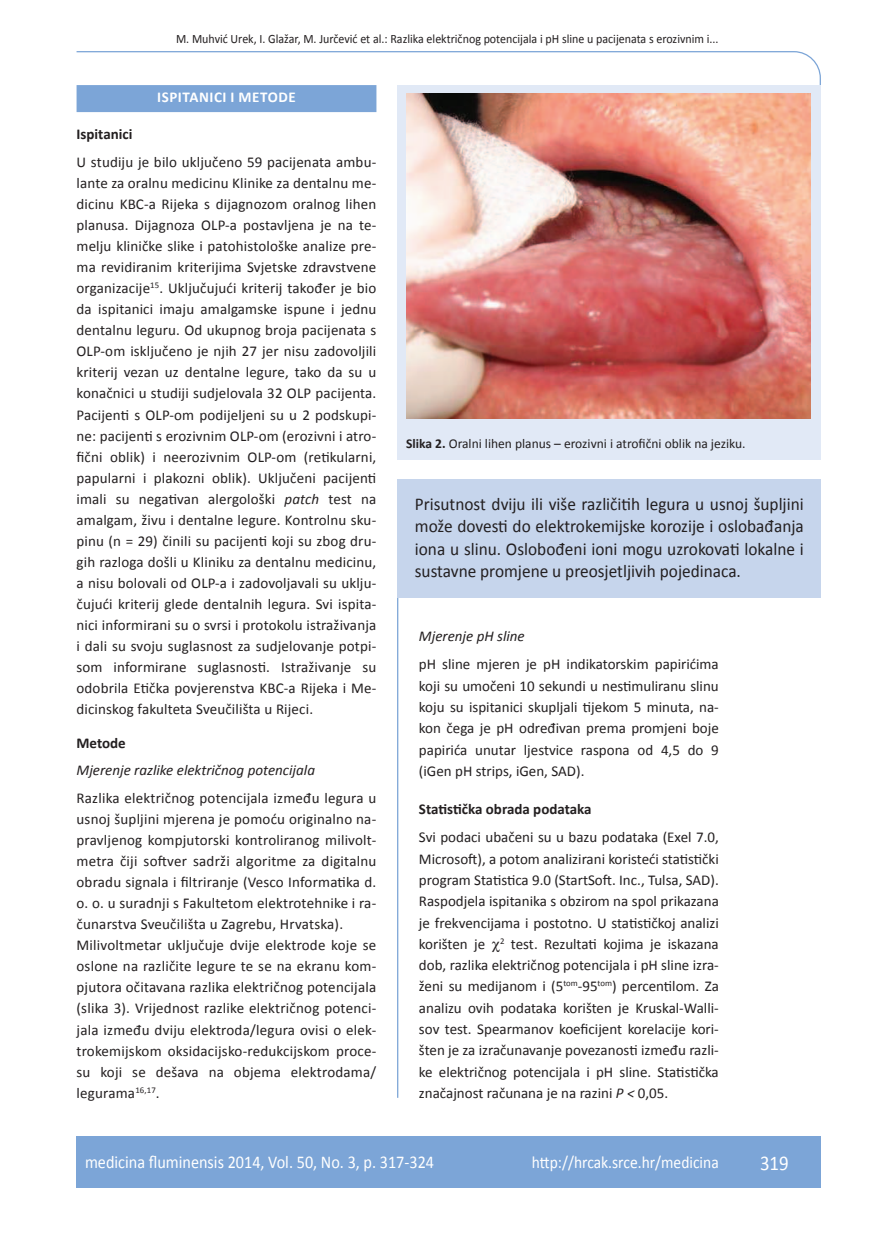
<style>
.page{position:relative;width:872px;height:1234px;background:#fff}
.page>*{position:absolute;margin:0;border:0;box-sizing:border-box;transform-origin:0 0}
.t1{font:21px "Calibri";color:#fff;scale:.9 1}
.t2{font:18px/22.5px "Calibri";color:#231f20;text-align:justify;scale:.96 1}
.t3{font:18px "Calibri";color:#fff;scale:.9 1}
.t4{font:17.25px "Calibri";color:#fff;scale:.9 1}
.t5{font:15px/21px "Calibri";letter-spacing:.015em;color:#231f20;text-align:justify}
.t6{font:italic 15px "Calibri";color:#231f20}
.t7{font:700 15px "Calibri";color:#231f20}
.t8{font:700 15px "Calibri";letter-spacing:.04em;color:#fff}
.t9{font:13.5px "Calibri";color:#231f20}
.t10{font:12.75px "Calibri";color:#231f20;scale:.94 1}
.s1{font-style:italic}
.s2{font-weight:700}
</style>
<div class="page">
<svg style="left:76px;top:51px;width:745px;height:275px"></svg>
<hr style="left:397px;top:597px;width:1px;height:500px;background:#7ca5d7">
<div style="left:77px;top:1135px;width:744px;height:51px;background:#7ca5d7"></div>
<div style="left:398px;top:85px;width:423px;height:374px;background:#e1e9f6"></div>
<img style="left:406px;top:94px;width:404px;height:324px">
<div style="left:398px;top:479px;width:423px;height:118px;background:#c6d5ec"></div>
<div style="left:77px;top:85px;width:299px;height:27px;background:#7ca5d7"></div>
<p class="t10" style="left:176px;top:30px;width:579px">M. Muhvić Urek, I. Glažar, M. Jurčević et al.: Razlika električnog potencijala i pH sline u pacijenata s erozivnim i...</p>
<p class="t8" style="left:157px;top:88px;width:140px">ISPITANICI I METODE</p>
<p class="t7" style="left:77px;top:124px;width:57px">Ispitanici</p>
<p class="t5" style="left:77px;top:150px;width:301px">U studiju je bilo uključeno 59 pacijenata ambu&shy;lante za oralnu medicinu Klinike za dentalnu me&shy;dicinu KBC-a Rijeka s dijagnozom oralnog lihen planusa. Dijagnoza OLP-a postavljena je na te&shy;melju kliničke slike i patohistološke analize pre&shy;ma revidiranim kriterijima Svjetske zdravstvene organizacije<sup>15</sup>. Uključujući kriterij također je bio da ispitanici imaju amalgamske ispune i jednu dentalnu leguru. Od ukupnog broja pacijenata s OLP-om isključeno je njih 27 jer nisu zadovoljili kriterij vezan uz dentalne legure, tako da su u konačnici u studiji sudjelovala 32 OLP pacijenta.<br>Pacijenti s OLP-om podijeljeni su u 2 podskupi&shy;ne: pacijenti s erozivnim OLP-om (erozivni i atro&shy;fični oblik) i neerozivnim OLP-om (retikularni, papularni i plakozni oblik). Uključeni pacijenti imali su negativan alergološki <span class="s1">patch</span> test na amalgam, živu i dentalne legure. Kontrolnu sku&shy;pinu (n = 29) činili su pacijenti koji su zbog dru&shy;gih razloga došli u Kliniku za dentalnu medicinu, a nisu bolovali od OLP-a i zadovoljavali su uklju&shy;čujući kriterij glede dentalnih legura. Svi ispita&shy;nici informirani su o svrsi i protokolu istraživanja i dali su svoju suglasnost za sudjelovanje potpi&shy;som informirane suglasnosti. Istraživanje su odobrila Etička povjerenstva KBC-a Rijeka i Me&shy;dicinskog fakulteta Sveučilišta u Rijeci.</p>
<p class="t7" style="left:77px;top:733px;width:51px">Metode</p>
<p class="t6" style="left:77px;top:760px;width:240px">Mjerenje razlike električnog potencijala</p>
<p class="t5" style="left:77px;top:786px;width:301px;text-align:left">Razlika električnog potencijala između legura u usnoj šupljini mjerena je pomoću originalno na&shy;pravljenog kompjutorski kontroliranog milivolt&shy;metra čiji softver sadrži algoritme za digitalnu obradu signala i filtriranje (Vesco Informatika d. o. o. u suradnji s Fakultetom elektrotehnike i ra&shy;čunarstva Sveučilišta u Zagrebu, Hrvatska).<br>Milivoltmetar uključuje dvije elektrode koje se oslone na različite legure te se na ekranu kom&shy;pjutora očitavana razlika električnog potencijala (slika 3). Vrijednost razlike električnog potenci&shy;jala između dviju elektroda/legura ovisi o elek&shy;trokemijskom oksidacijsko-redukcijskom proce&shy;su koji se dešava na objema elektrodama/ legurama<sup>16,17</sup>.</p>
<p class="t9" style="left:406px;top:435px;width:341px"><span class="s2">Slika 2.</span> Oralni lihen planus – erozivni i atrofični oblik na jeziku.</p>
<p class="t2" style="left:415px;top:491px;width:406px">Prisutnost dviju ili više različitih legura u usnoj šupljini može dovesti do elektrokemijske korozije i oslobađanja iona u slinu. Oslobođeni ioni mogu uzrokovati lokalne i sustavne promjene u preosjetljivih pojedinaca.</p>
<p class="t6" style="left:419px;top:626px;width:107px">Mjerenje pH sline</p>
<p class="t5" style="left:419px;top:653px;width:301px">pH sline mjeren je pH indikatorskim papirićima koji su umočeni 10 sekundi u nestimuliranu slinu koju su ispitanici skupljali tijekom 5 minuta, na&shy;kon čega je pH određivan prema promjeni boje papirića unutar ljestvice raspona od 4,5 do 9 (iGen pH strips, iGen, SAD).</p>
<p class="t7" style="left:419px;top:799px;width:174px">Statistička obrada podataka</p>
<p class="t5" style="left:419px;top:826px;width:301px">Svi podaci ubačeni su u bazu podataka (Exel 7.0, Microsoft), a potom analizirani koristeći statistički program Statistica 9.0 (StartSoft. Inc., Tulsa, SAD).<br>Raspodjela ispitanika s obzirom na spol prikazana je frekvencijama i postotno. U statističkoj analizi korišten je <sup>2</sup> test. Rezultati kojima je iskazana dob, razlika električnog potencijala i pH sline izra&shy;ženi su medijanom i (5<sup>tom</sup>-95<sup>tom</sup>) percentilom. Za analizu ovih podataka korišten je Kruskal-Walli&shy;sov test. Spearmanov koeficijent korelacije kori&shy;šten je za izračunavanje povezanosti između razli&shy;ke električnog potencijala i pH sline. Statistička značajnost računana je na razini <span class="s1">P &lt;</span> 0,05.</p>
<p class="t3" style="left:85px;top:1150px;width:389px">medicina fluminensis 2014, Vol. 50, No. 3, p. 317-324</p>
<p class="t4" style="left:532px;top:1151px;width:209px">http://hrcak.srce.hr/medicina</p>
<h1 class="t1" style="left:760px;top:1149px;width:33px">319</h1>
</div>
